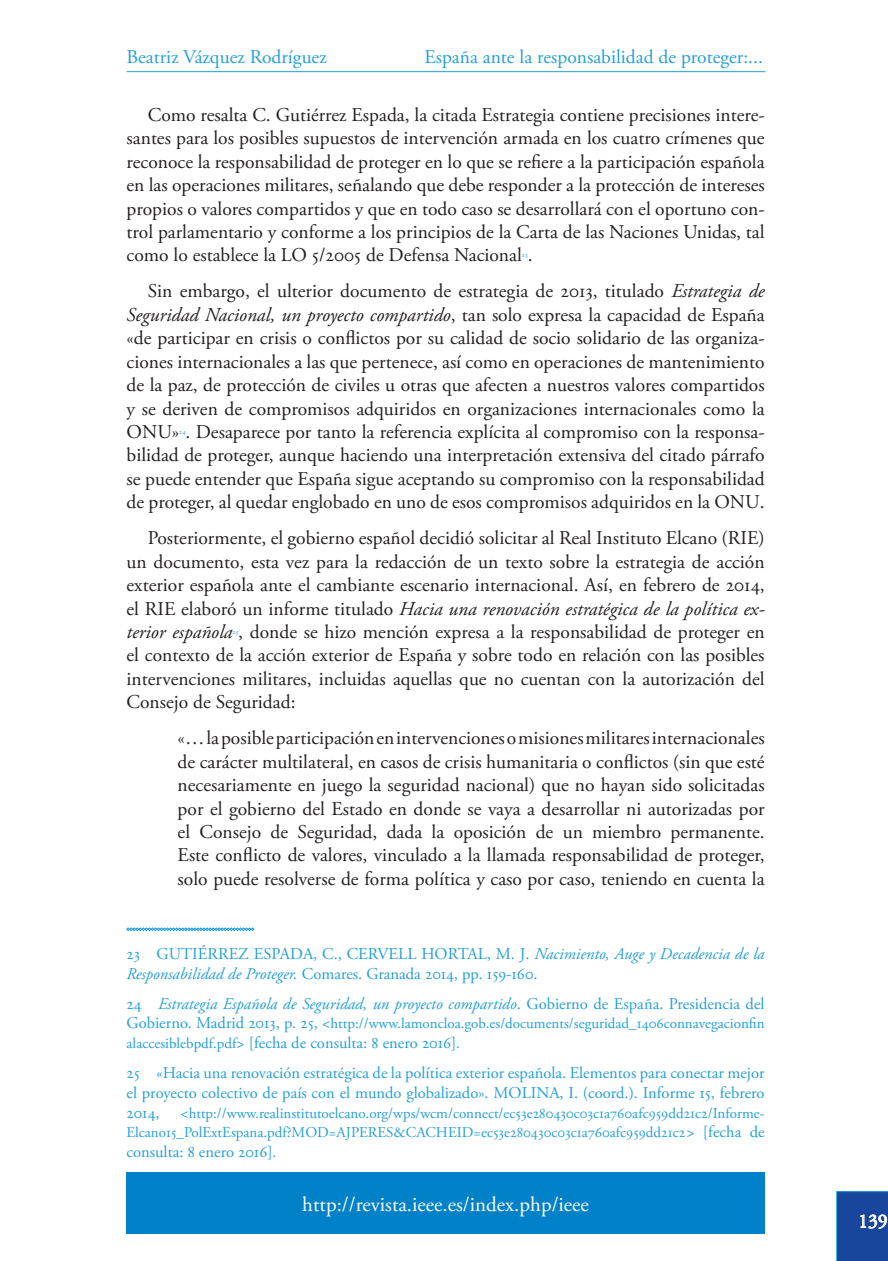
<style>
.page{position:relative;width:888px;height:1261px;background:#fff}
.page>*{position:absolute;margin:0;border:0;box-sizing:border-box;transform-origin:0 0}
.t1{font:21px "Adobe Garamond Pro";color:#fff}
.t2{font:19.5px/23.4px "Adobe Garamond Pro";color:#231f20;text-align:justify}
.t3{font:19.5px "Adobe Garamond Pro";color:#249fd9}
.t4{font:19.5px "Adobe Garamond Pro";color:#fff}
.t5{font:16.5px/29.7px "Adobe Garamond Pro";color:#249fd9}
.t6{font:italic 16.5px/19.8px "Adobe Garamond Pro";color:#249fd9}
.t7{font:15px/19.8px "Adobe Garamond Pro";color:#249fd9}
.t8{font:7.05px "Adobe Garamond Pro";color:#249fd9}
.s1{font-style:italic}
.s2{font-style:normal}
.s3{font-size:16.5px}
.s4{font-size:15px}
.s5{font-style:italic;font-size:16.5px}
</style>
<div class="page">
<div style="left:127px;top:1172px;width:637px;height:62px;background:#0081c8"></div>
<hr style="left:127px;top:71px;width:638px;height:1px;background:#249fd9">
<svg style="left:126px;top:927px;width:128px;height:4px"></svg>
<svg style="left:836px;top:1191px;width:52px;height:70px"></svg>
<p class="t3" style="left:127px;top:45px;width:202px">Beatriz Vázquez Rodríguez</p>
<p class="t3" style="left:424px;top:45px;width:340px">España ante la responsabilidad de proteger:...</p>
<p class="t2" style="left:126px;top:104px;width:639px;text-indent:21px">Como resalta C. Gutiérrez Espada, la citada Estrategia contiene precisiones intere&shy;santes para los posibles supuestos de intervención armada en los cuatro crímenes que reconoce la responsabilidad de proteger en lo que se refiere a la participación española en las operaciones militares, señalando que debe responder a la protección de intereses propios o valores compartidos y que en todo caso se desarrollará con el oportuno con&shy;trol parlamentario y conforme a los principios de la Carta de las Naciones Unidas, tal como lo establece la LO 5/2005 de Defensa Nacional .</p>
<p class="t8" style="left:522px;top:251px;width:7px">23</p>
<p class="t2" style="left:127px;top:280px;width:640px;text-indent:21px">Sin embargo, el ulterior documento de estrategia de 2013, titulado <span class="s1">Estrategia de Seguridad Nacional, un proyecto compartido</span>, tan solo expresa la capacidad de España «de participar en crisis o conflictos por su calidad de socio solidario de las organiza&shy;ciones internacionales a las que pertenece, así como en operaciones de mantenimiento de la paz, de protección de civiles u otras que afecten a nuestros valores compartidos y se deriven de compromisos adquiridos en organizaciones internacionales como la ONU» . Desaparece por tanto la referencia explícita al compromiso con la responsa-</p>
<p class="t8" style="left:179px;top:427px;width:8px">24</p>
<p class="t2" style="left:127px;top:444px;width:639px">bilidad de proteger, aunque haciendo una interpretación extensiva del citado párrafo se puede entender que España sigue aceptando su compromiso con la responsabilidad de proteger, al quedar englobado en uno de esos compromisos adquiridos en la ONU.</p>
<p class="t2" style="left:126px;top:527px;width:639px;text-indent:21px">Posteriormente, el gobierno español decidió solicitar al Real Instituto Elcano (RIE) un documento, esta vez para la redacción de un texto sobre la estrategia de acción exterior española ante el cambiante escenario internacional. Así, en febrero de 2014, el RI E elaboró un informe titulado <span class="s1">Hacia una renovación estratégica de la política ex&shy;terior española</span> , donde se hizo mención expresa a la responsabilidad de proteger en</p>
<p class="t8" style="left:232px;top:627px;width:7px">25</p>
<p class="t2" style="left:127px;top:644px;width:639px">el contexto de la acción exterior de España y sobre todo en relación con las posibles intervenciones militares, incluidas aquellas que no cuentan con la autorización del Consejo de Seguridad:</p>
<p class="t2" style="left:178px;top:727px;width:588px">«… la posible participación en intervenciones o misiones militares internacionales de carácter multilateral, en casos de crisis humanitaria o conflictos (sin que esté necesariamente en juego la seguridad nacional) que no hayan sido solicitadas por el gobierno del Estado en donde se vaya a desarrollar ni autorizadas por el Consejo de Seguridad, dada la oposición de un miembro permanente.<br>Este conflicto de valores, vinculado a la llamada responsabilidad de proteger, solo puede resolverse de forma política y caso por caso, teniendo en cuenta la</p>
<p class="t5" style="left:127px;top:939px;width:66px">23 GUTIÉRR</p>
<p class="t5" style="left:229px;top:939px;width:46px">EZ ESPADA</p>
<p class="t5" style="left:313px;top:939px;width:120px">, C., CERVELL HORTAL</p>
<p class="t6" style="left:127px;top:944px;width:639px;text-indent:360px"><span class="s2">, M. J.</span> Nacimiento, Auge y Decadencia de la<br>Responsabilidad de Proteger. <span class="s2">Comares. Granada 2014, pp. 159-160.</span></p>
<p class="t6" style="left:127px;top:994px;width:639px"><span class="s2">24</span> Estrategia Española de Seguridad, un proyecto compartido<span class="s2">. Gobierno de España. Presidencia del</span></p>
<p class="t7" style="left:127px;top:1014px;width:639px"><span class="s3">Gobierno. Madrid 2013, p. 25, &lt;</span>http://www.lamoncloa.gob.es/documents/seguridad_1406connavegacionfin</p>
<p class="t5" style="left:127px;top:1029px;width:639px"><span class="s4">alaccesiblebpdf.pdf</span>&gt; [fecha de consulta: 8 enero 2016]<span class="s1">.<br></span>25 «Hacia una renovación estratégica de la política exterior española. Elementos para conectar mejor</p>
<p class="t5" style="left:127px;top:1078px;width:379px">el proyecto colectivo de país con el mundo globalizado». MOLINA</p>
<p class="t5" style="left:559px;top:1078px;width:206px">, I. (coord.). Informe 15, febrero</p>
<p class="t5" style="left:127px;top:1098px;width:34px">2014,</p>
<p class="t7" style="left:127px;top:1103px;width:639px;text-indent:54px"><span class="s3">&lt;</span>http://www.realinstitutoelcano.org/wps/wcm/connect/ec53e280430c03c1a760afc959dd21c2/Informe-<br>Elcano15_PolExtEspana.pdf?MOD</p>
<p class="t7" style="left:329px;top:1123px;width:89px">=AJPERES&amp;CACH</p>
<p class="t7" style="left:448px;top:1123px;width:318px">EID =ec53e280430c03c1a760afc959dd21c2<span class="s5">&gt;</span> <span class="s3">[fecha de</span></p>
<p class="t5" style="left:127px;top:1137px;width:152px">consulta: 8 enero 2016]<span class="s1">.</span></p>
<p class="t1" style="left:302px;top:1192px;width:288px">http://revista.ieee.es/index.php/ieee</p>
<p class="t4" style="left:858px;top:1209px;width:31px">139</p>
</div>
